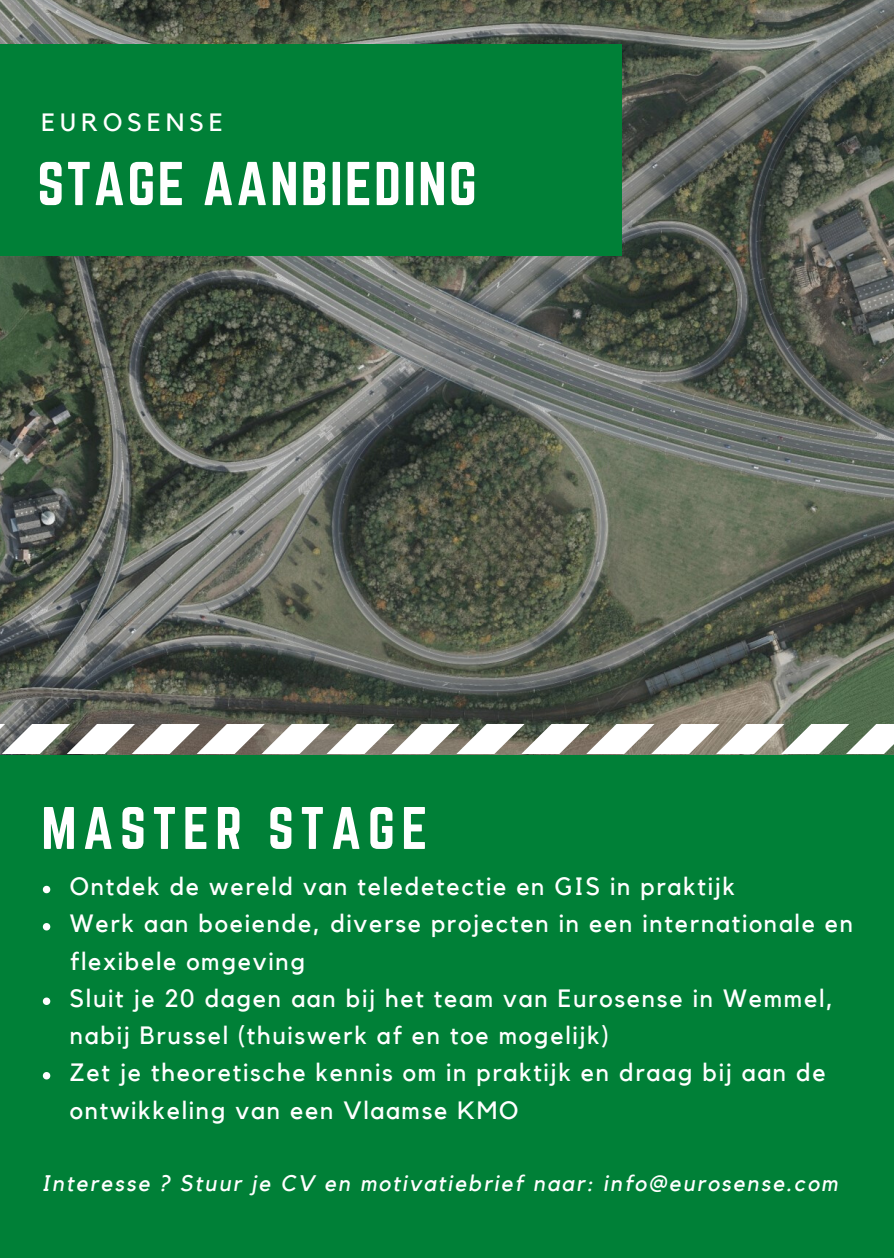
<style>
.page{position:relative;width:894px;height:1258px;background:#fff}
.page>*{position:absolute;margin:0;border:0;box-sizing:border-box;transform-origin:0 0}
.t1{font:54px "Norwester";letter-spacing:.04em;color:#fff}
.t2{font:52.5px "Norwester";letter-spacing:.12em;color:#fff}
.t3{font:24.9px/37.2px "Kollektif";letter-spacing:.07em;color:#fff}
.t4{font:24.9px "Kollektif";letter-spacing:.21em;color:#fff}
.t5{font:italic 22.5px "Kollektif";letter-spacing:.09em;color:#fff}
</style>
<div class="page">
<div style="left:0;top:0;width:893px;height:1258px;background:#008037"></div>
<img style="left:0;top:0;width:893px;height:755px">
<div style="left:0;top:44px;width:622px;height:212px;background:#008037"></div>
<svg style="left:43px;top:886px;width:7px;height:7px"></svg>
<svg style="left:43px;top:923px;width:7px;height:7px"></svg>
<svg style="left:43px;top:997px;width:7px;height:8px"></svg>
<svg style="left:43px;top:1072px;width:7px;height:7px"></svg>
<svg style="left:0;top:724px;width:893px;height:30px;background:#c4c3bd"></svg>
<p class="t4" style="left:41px;top:111px;width:183px">EUROSENSE</p>
<h1 class="t1" style="left:37px;top:158px;width:441px">STAGE AANBIEDING</h1>
<h2 class="t2" style="left:41px;top:803px;width:387px">MASTER STAGE</h2>
<p class="t3" style="left:70px;top:869px;width:784px">Ontdek de wereld van teledetectie en GIS in praktijk<br>Werk aan boeiende, diverse projecten in een internationale en flexibele omgeving<br>Sluit je 20 dagen aan bij het team van Eurosense in Wemmel, nabij Brussel (thuiswerk af en toe mogelijk)<br>Zet je theoretische kennis om in praktijk en draag bij aan de ontwikkeling van een Vlaamse KMO</p>
<p class="t5" style="left:41px;top:1172px;width:797px">Interesse ? Stuur je CV en motivatiebrief naar: info@eurosense.com</p>
</div>
